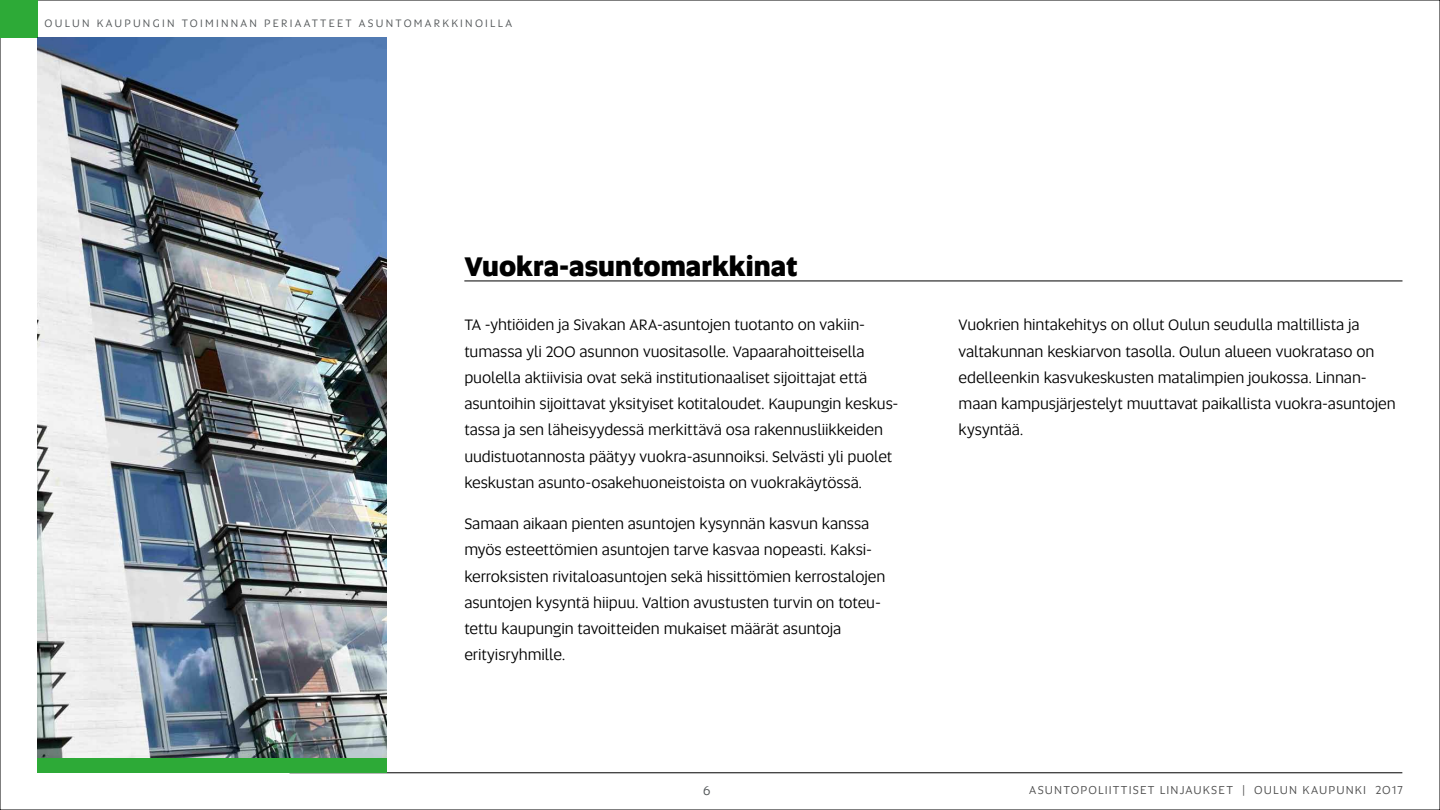
<style>
.page{position:relative;width:1440px;height:810px;background:#fff}
.page>*{position:absolute;margin:0;border:0;box-sizing:border-box;transform-origin:0 0}
.t1{font:800 27px "Altis";color:#000}
.t2{font:15.75px/26.2px "Altis";letter-spacing:-.005em;color:#000}
.t3{font:13.5px "Altis";color:#505456}
.t4{font:12px "Altis";letter-spacing:.095em;color:#4d4d4d}
.t5{font:11.25px "Altis";letter-spacing:.2em;color:#505456}
</style>
<div class="page">
<hr style="left:290px;top:773px;width:1112px;height:1px;background:#000">
<hr style="left:464px;top:281px;width:938px;height:1px;background:#000">
<div style="left:0;top:0;width:38px;height:38px;background:#2daa37"></div>
<img style="left:38px;top:38px;width:349px;height:720px">
<div style="left:38px;top:758px;width:349px;height:15px;background:#2daa37"></div>
<p class="t5" style="left:45px;top:15px;width:469px">OULUN KAUPUNGIN TOIMINNAN PERIAATTEET ASUNTOMARKKINOILLA</p>
<h1 class="t1" style="left:464px;top:247px;width:335px">Vuokra-asuntomarkkinat</h1>
<p class="t2" style="left:464px;top:311px;width:436px">TA -yhtiöiden ja Sivakan ARA-asuntojen tuotanto on vakiin&shy;tumassa yli 200 asunnon vuositasolle. Vapaarahoitteisella puolella aktiivisia ovat sekä institutionaaliset sijoittajat että asuntoihin sijoittavat yksityiset kotitaloudet. Kaupungin keskus&shy;tassa ja sen läheisyydessä merkittävä osa rakennusliikkeiden uudistuotannosta päätyy vuokra-asunnoiksi. Selvästi yli puolet keskustan asunto-osakehuoneistoista on vuokrakäytössä.</p>
<p class="t2" style="left:464px;top:510px;width:423px">Samaan aikaan pienten asuntojen kysynnän kasvun kanssa myös esteettömien asuntojen tarve kasvaa nopeasti. Kaksi&shy;kerroksisten rivitaloasuntojen sekä hissittömien kerrostalojen asuntojen kysyntä hiipuu. Valtion avustusten turvin on toteu&shy;tettu kaupungin tavoitteiden mukaiset määrät asuntoja erityisryhmille.</p>
<p class="t2" style="left:959px;top:311px;width:439px">Vuokrien hintakehitys on ollut Oulun seudulla maltillista ja valtakunnan keskiarvon tasolla. Oulun alueen vuokrataso on edelleenkin kasvukeskusten matalimpien joukossa. Linnan&shy;maan kampusjärjestelyt muuttavat paikallista vuokra-asuntojen kysyntää.</p>
<p class="t3" style="left:703px;top:781px;width:9px">6</p>
<p class="t4" style="left:1029px;top:781px;width:375px">ASUNTOPOLIITTISET LINJAUKSET | OULUN KAUPUNKI 2017</p>
</div>
